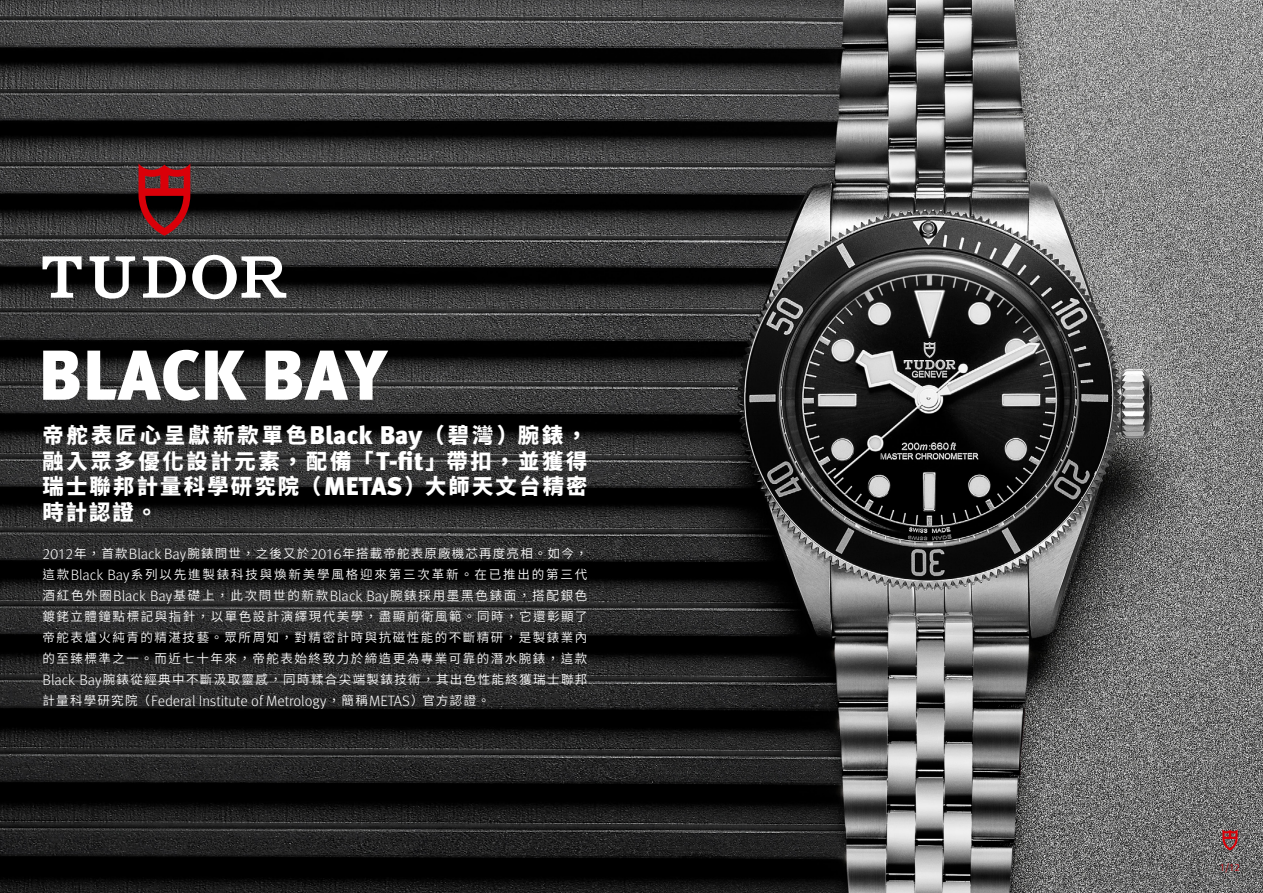
<style>
.page{position:relative;width:1263px;height:893px;background:#fff}
.page>*{position:absolute;margin:0;border:0;box-sizing:border-box;transform-origin:0 0}
.t1{font:900 70.5px "Meta Pro";color:#fff}
.t2{font:900 21.3px/25.5px "Noto Sans CJ Ktc";letter-spacing:.13em;color:#fff;text-align:justify}
.t3{font:300 15px "Meta Pro";color:#fff}
.t4{font:600 12.45px/21px "Noto Sans CJ Ktc";letter-spacing:.11em;color:#fff;text-align:justify}
.t5{font:300 10.5px "Meta Pro";color:#da0009}
.s1{font-family:"Meta Pro";font-size:25.5px}
.s2{font-family:"Meta Pro";font-weight:300;font-size:15px}
.s3{font-family:"Noto Sans CJ Ktc";font-weight:600;font-size:12.45px}
</style>
<div class="page">
<img style="left:0;top:0;width:1263px;height:893px">
<svg style="left:139px;top:163px;width:51px;height:73px;background:#78171b"></svg>
<svg style="left:90px;top:256px;width:45px;height:43px"></svg>
<svg style="left:43px;top:256px;width:39px;height:42px"></svg>
<svg style="left:143px;top:255px;width:143px;height:44px"></svg>
<svg style="left:1222px;top:829px;width:15px;height:21px"></svg>
<h1 class="t1" style="left:39px;top:319px;width:349px">BLACK BAY</h1>
<h2 class="t2" style="left:43px;top:423px;width:546px">帝舵表匠心呈獻新款單色<span class="s1">Black Bay</span>（碧灣）腕錶，融入眾多優化設計元素，配備「<span class="s1">T-fit</span>」帶扣，並獲得瑞士聯邦計量科學研究院（<span class="s1">METAS</span>）大師天文台精密時計認證。</h2>
<p class="t4" style="left:43px;top:543px;width:547px"><span class="s2">2012</span>年，首款<span class="s2">Black Bay</span>腕錶問世，之後又於<span class="s2">2016</span>年搭載帝舵表原廠機芯再度亮相。如今，這款<span class="s2">Black Bay</span>系列以先進製錶科技與煥新美學風格迎來第三次革新。在已推出的第三代酒紅色外圈<span class="s2">Black Bay</span>基礎上，此次問世的新款<span class="s2">Black Bay</span>腕錶採用墨黑色錶面，搭配銀色鍍銠立體鐘點標記與指針，以單色設計演繹現代美學，盡顯前衛風範。同時，它還彰顯了帝舵表爐火純青的精湛技藝。眾所周知，對精密計時與抗磁性能的不斷精研，是製錶業內的至臻標準之一。而近七十年來，帝舵表始終致力於締造更為專業可靠的潛水腕錶，這款<span class="s2">Black Bay</span>腕錶從經典中不斷汲取靈感，同時糅合尖端製錶技術，其出色性能終獲瑞士聯邦</p>
<p class="t3" style="left:43px;top:690px;width:449px"><span class="s3">計量科學研究院（</span>Federal Institute of Metrology<span class="s3">，簡稱</span>METAS<span class="s3">）官方認證。</span></p>
<p class="t5" style="left:1220px;top:860px;width:21px">1/12</p>
</div>
